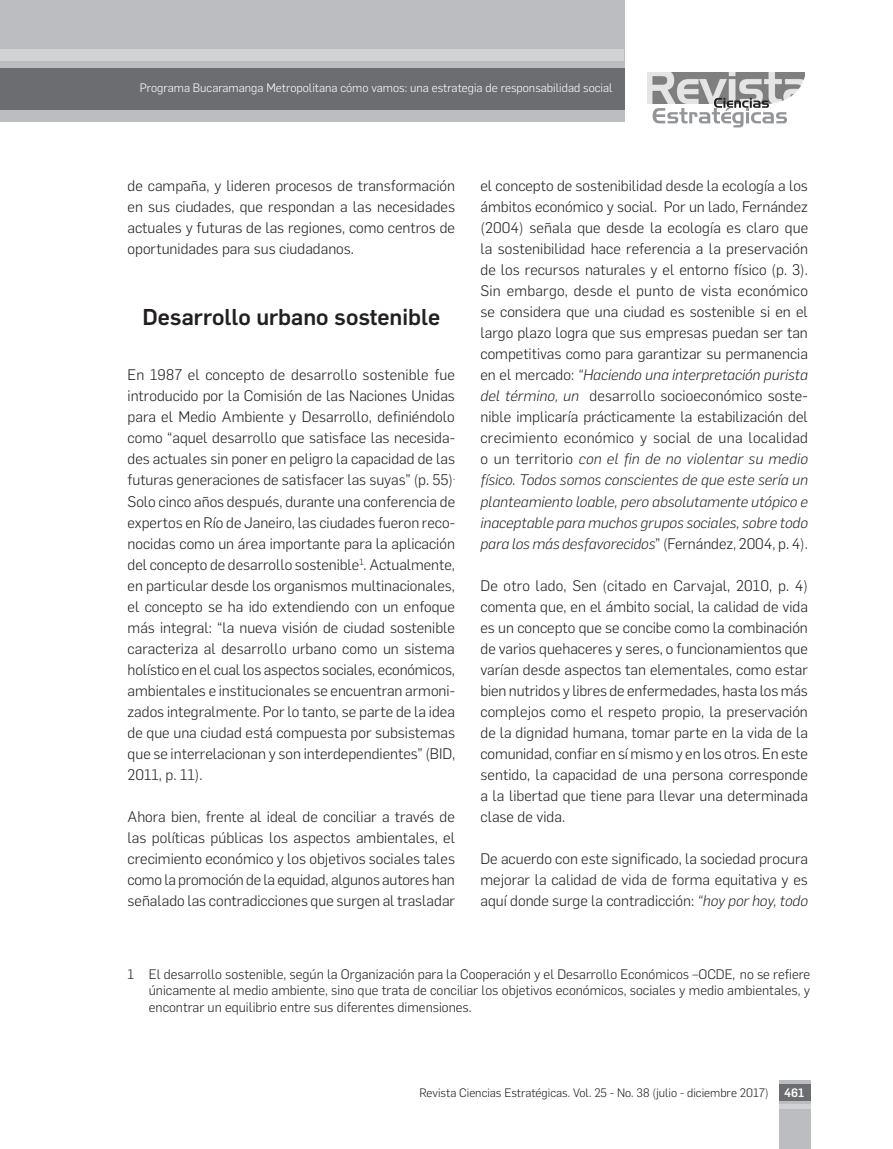
<style>
.page{position:relative;width:893px;height:1149px;background:#fff}
.page>*{position:absolute;margin:0;border:0;box-sizing:border-box;transform-origin:0 0}
.subtitulo{font:500 22.5px "Flama";color:#231f20}
.corrido{font:300 15px/21px "Flama";color:#231f20;text-align:justify}
.pie_listo{font:300 13.5px/16.5px "Flama";color:#231f20;text-align:justify}
.t1{font:300 12px "Flama";color:#fff}
.t2{font:300 12px "Flama";color:#231f20}
.t3{font:500 12px "Flama";color:#fff}
.s1{font-style:italic}
</style>
<div class="page">
<div style="left:779px;top:1079px;width:31px;height:69px;background:#bcbdc0"></div>
<div style="left:0;top:0;width:625px;height:122px;background:#bcbdc0"></div>
<img style="left:647px;top:72px;width:157px;height:31px">
<svg style="left:653px;top:98px;width:134px;height:29px"></svg>
<div style="left:0;top:68px;width:625px;height:41px;background:#6c6d70"></div>
<div style="left:0;top:49px;width:624px;height:12px;background:#d1d2d4"></div>
<svg style="left:779px;top:1104px;width:31px;height:3px"></svg>
<div style="left:779px;top:1083px;width:31px;height:16px;background:#6c6d70"></div>
<p class="t1" style="left:140px;top:80px;width:474px">Programa Bucaramanga Metropolitana cómo vamos: una estrategia de responsabilidad social</p>
<p class="corrido" style="left:128px;top:174px;width:329px">de campaña, y lideren procesos de transformación en sus ciudades, que respondan a las necesidades actuales y futuras de las regiones, como centros de oportunidades para sus ciudadanos.</p>
<p class="subtitulo" style="left:142px;top:300px;width:299px">Desarrollo urbano sostenible</p>
<p class="corrido" style="left:128px;top:363px;width:329px">En 1987 el concepto de desarrollo sostenible fue introducido por la Comisión de las Naciones Unidas para el Medio Ambiente y Desarrollo, definiéndolo como “aquel desarrollo que satisface las necesida&shy;des actuales sin poner en peligro la capacidad de las futuras generaciones de satisfacer las suyas” (p. 55)<sup>.<br></sup>Solo cinco años después, durante una conferencia de expertos en Río de Janeiro, las ciudades fueron reco&shy;nocidas como un área importante para la aplicación del concepto de desarrollo sostenible<sup>1</sup>. Actualmente, en particular desde los organismos multinacionales, el concepto se ha ido extendiendo con un enfoque más integral: “la nueva visión de ciudad sostenible caracteriza al desarrollo urbano como un sistema holístico en el cual los aspectos sociales, económicos, ambientales e institucionales se encuentran armoni&shy;zados integralmente. Por lo tanto, se parte de la idea de que una ciudad está compuesta por subsistemas que se interrelacionan y son interdependientes” (BID, 2011, p. 11).</p>
<p class="corrido" style="left:128px;top:804px;width:329px">Ahora bien, frente al ideal de conciliar a través de las políticas públicas los aspectos ambientales, el crecimiento económico y los objetivos sociales tales como la promoción de la equidad, algunos autores han señalado las contradicciones que surgen al trasladar</p>
<p class="corrido" style="left:480px;top:174px;width:329px">el concepto de sostenibilidad desde la ecología a los ámbitos económico y social. Por un lado, Fernández (2004) señala que desde la ecología es claro que la sostenibilidad hace referencia a la preservación de los recursos naturales y el entorno físico (p. 3).<br>Sin embargo, desde el punto de vista económico se considera que una ciudad es sostenible si en el largo plazo logra que sus empresas puedan ser tan competitivas como para garantizar su permanencia en el mercado: <span class="s1">“Haciendo una interpretación purista del término, un</span> desarrollo socioeconómico soste&shy;nible implicaría prácticamente la estabilización del crecimiento económico y social de una localidad o un territorio <span class="s1">con el fin de no violentar su medio físico. Todos somos conscientes de que este sería un planteamiento loable, pero absolutamente utópico e inaceptable para muchos grupos sociales, sobre todo para los más desfavorecidos</span>” (Fernández, 2004, p. 4).</p>
<p class="corrido" style="left:480px;top:573px;width:329px">De otro lado, Sen (citado en Carvajal, 2010, p. 4) comenta que, en el ámbito social, la calidad de vida es un concepto que se concibe como la combinación de varios quehaceres y seres, o funcionamientos que varían desde aspectos tan elementales, como estar bien nutridos y libres de enfermedades, hasta los más complejos como el respeto propio, la preservación de la dignidad humana, tomar parte en la vida de la comunidad, confiar en sí mismo y en los otros. En este sentido, la capacidad de una persona corresponde a la libertad que tiene para llevar una determinada clase de vida.</p>
<p class="corrido" style="left:480px;top:846px;width:329px">De acuerdo con este significado, la sociedad procura mejorar la calidad de vida de forma equitativa y es aquí donde surge la contradicción: <span class="s1">“hoy por hoy, todo</span></p>
<p class="pie_listo" style="left:149px;top:964px;width:663px;text-indent:-21px">1 El desarrollo sostenible, según la Organización para la Cooperación y el Desarrollo Económicos –OCDE, no se refiere únicamente al medio ambiente, sino que trata de conciliar los objetivos económicos, sociales y medio ambientales, y encontrar un equilibrio entre sus diferentes dimensiones.</p>
<p class="t2" style="left:419px;top:1084px;width:351px">Revista Ciencias Estratégicas. Vol. 25 - No. 38 (julio - diciembre 2017)</p>
<p class="t3" style="left:784px;top:1083px;width:22px">461</p>
</div>
